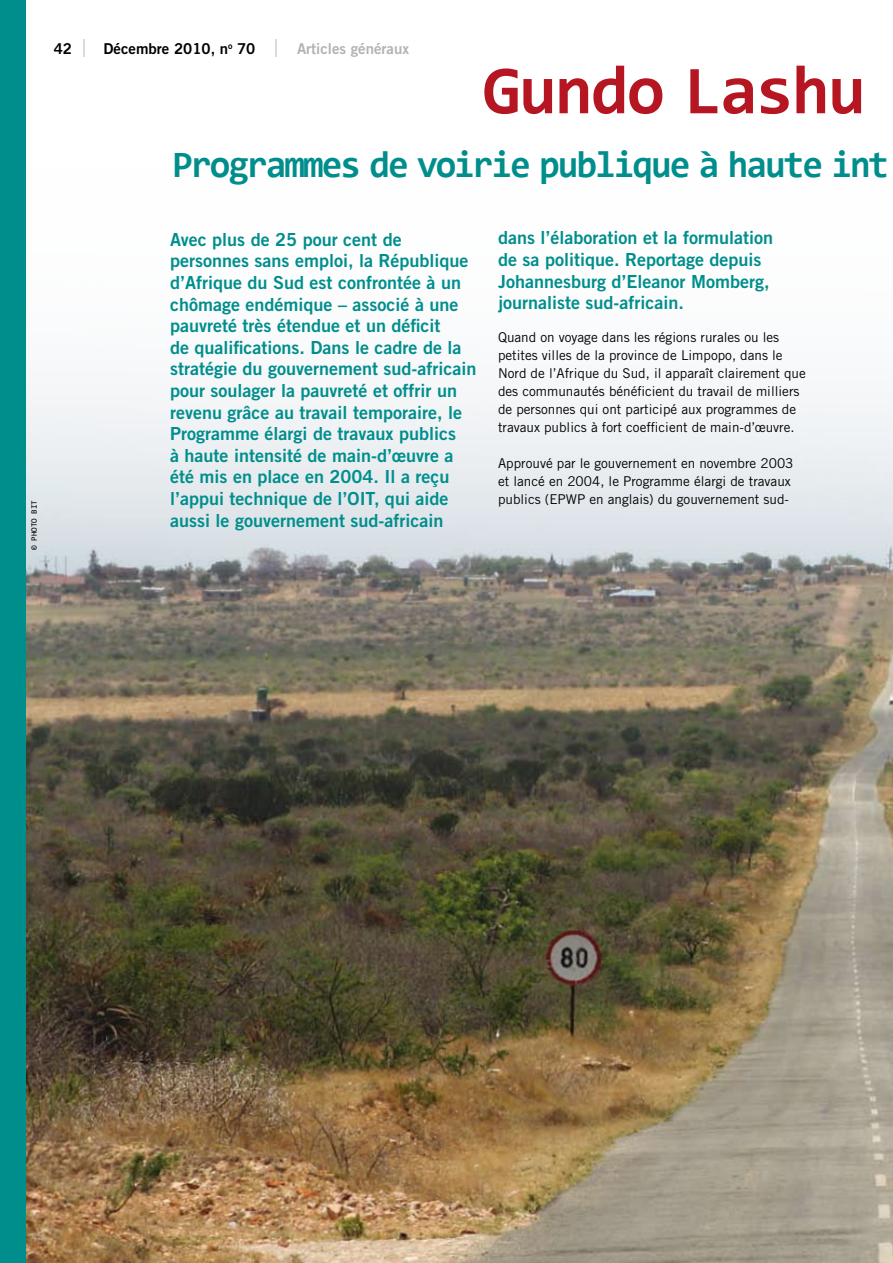
<style>
.page{position:relative;width:893px;height:1263px;background:#fff}
.page>*{position:absolute;margin:0;border:0;box-sizing:border-box;transform-origin:0 0}
.t1{font:700 69px "Consolas";letter-spacing:-.03em;color:#b51621}
.t2{font:700 37.5px "Consolas";letter-spacing:-.055em;color:#008e8d}
.t3{font:18px/21.6px "Trade Gothic Bold Two";color:#008e8d}
.t4{font:15px "Trade Gothic Bold Two";color:#000}
.t5{font:15px "Trade Gothic Bold Two";color:#b1b3b4}
.t6{font:13.5px/18px "Trade Gothic";color:#000}
.t7{font:8.25px "Consolas";color:#000}
</style>
<div class="page">
<svg style="left:275px;top:40px;width:1px;height:17px"></svg>
<svg style="left:83px;top:40px;width:2px;height:17px"></svg>
<img style="left:26px;top:385px;width:867px;height:878px">
<div style="left:0;top:0;width:26px;height:1263px;background:#008e8d"></div>
<p class="t4" style="left:104px;top:39px;width:153px">Décembre 2010, n<sup>o</sup> 70</p>
<p class="t4" style="left:54px;top:39px;width:20px">42</p>
<p class="t5" style="left:297px;top:39px;width:114px">Articles généraux</p>
<h1 class="t1" style="left:483px;top:48px;width:384px">Gundo Lashu</h1>
<h2 class="t2" style="left:173px;top:141px;width:718px">Programmes de voirie publique à haute int</h2>
<p class="t7" style="left:29px;top:550px;width:51px;rotate:-90deg">© PHOTO BIT</p>
<p class="t3" style="left:170px;top:228px;width:308px">Avec plus de 25 pour cent de personnes sans emploi, la République d’Afrique du Sud est confrontée à un chômage endémique – associé à une pauvreté très étendue et un déficit<br>de qualifications. Dans le cadre de la stratégie du gouvernement sud-africain pour soulager la pauvreté et offrir un revenu grâce au travail temporaire, le Programme élargi de travaux publics<br>à haute intensité de main-d’œuvre a été mis en place en 2004. I l a reçu l’appui technique de l’OIT, qui aide aussi le gouvernement sud-africain</p>
<p class="t3" style="left:498px;top:227px;width:276px">dans l’élaboration et la formulation de sa politique. Reportage depuis Johannesburg d’Eleanor Momberg, journaliste sud-africain.</p>
<p class="t6" style="left:498px;top:328px;width:309px">Quand on voyage dans les régions rurales ou les petites villes de la province de Limpopo, dans le Nord de l’Afrique du Sud, il apparaît clairement que des communautés bénéficient du travail de milliers de personnes qui ont participé aux programmes de travaux publics à fort coefficient de main-d’œuvre.</p>
<p class="t6" style="left:498px;top:454px;width:297px">Approuvé par le gouvernement en novembre 2003 et lancé en 2004, le Programme élargi de travaux publics (EPWP en anglais) du gouvernement sud-</p>
</div>
